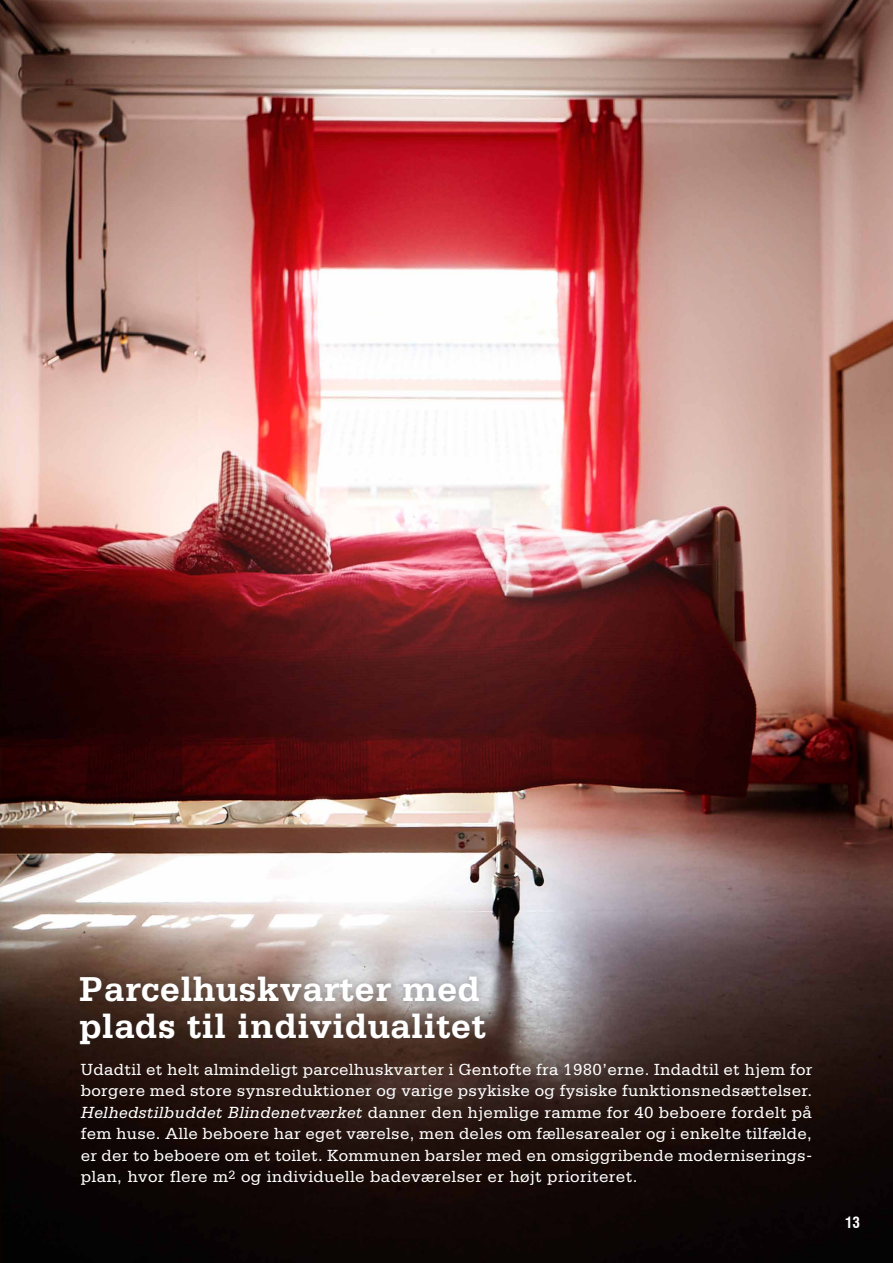
<style>
.page{position:relative;width:893px;height:1263px;background:#fff}
.page>*{position:absolute;margin:0;border:0;box-sizing:border-box;transform-origin:0 0}
.t1{font:700 36.45px/37.8px "Serifa Std";letter-spacing:.01em;color:#fff}
.t2{font:16.95px/21.5px "Serifa Std";letter-spacing:.02em;color:#fff;text-align:justify}
.t3{font:700 condensed 15px "Swiss 721 BT";color:#fff}
.s1{font-style:italic}
</style>
<div class="page">
<img style="left:0;top:0;width:893px;height:1263px">
<div style="left:71px;top:967px;width:423px;height:86px;background:#231f20;opacity:.3"></div>
<p class="t1" style="left:79px;top:969px;width:408px">Parcelhuskvarter med plads til individualitet</p>
<p class="t2" style="left:81px;top:1058px;width:733px">Udadtil et helt almindeligt parcelhuskvarter i Gentofte fra 1980’erne. Indadtil et hjem for borgere med store synsreduktioner og varige psykiske og fysiske funktionsnedsættelser.<br><span class="s1">Helhedstilbuddet Blindenetværket</span> danner den hjemlige ramme for 40 beboere fordelt på fem huse. Alle beboere har eget værelse, men deles om fællesarealer og i enkelte tilfælde, er der to beboere om et toilet. Kommunen barsler med en omsiggribende moderniserings&shy;plan, hvor flere m<sup>2</sup> og individuelle badeværelser er højt prioriteret.</p>
<p class="t3" style="left:845px;top:1214px;width:16px">13</p>
</div>
